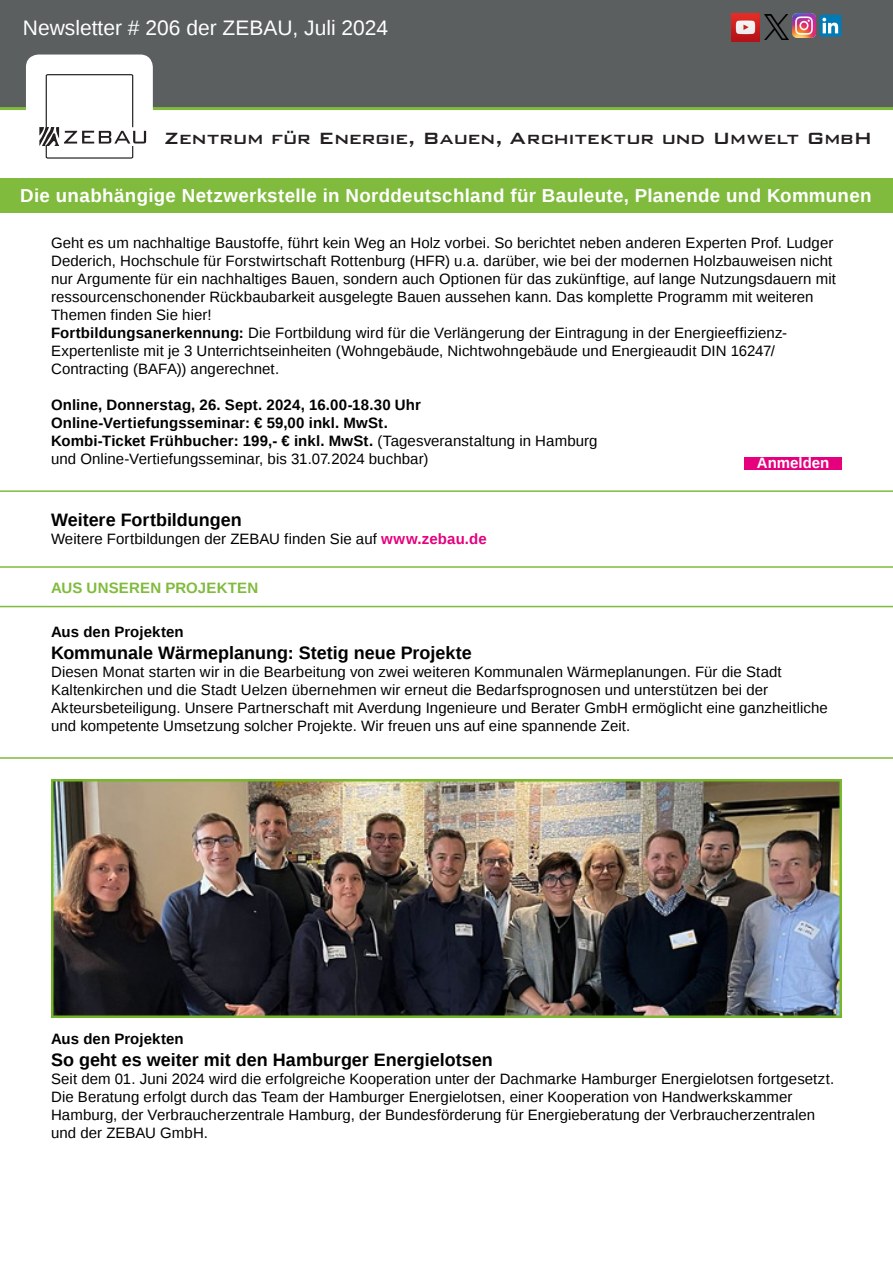
<style>
.page{position:relative;width:893px;height:1263px;background:#fff}
.page>*{position:absolute;margin:0;border:0;box-sizing:border-box;transform-origin:0 0}
.t1{font:500 21.75px "Bank Gothic BT";letter-spacing:-.02em;color:#231f20}
.t2{font:21px "Liberation Sans";color:#fff}
.t3{font:700 18.75px "Liberation Sans";letter-spacing:.015em;color:#fff}
.Überschrift{font:700 18px "Liberation Sans";color:#000}
.Überschrift-2{font:15px/18px "Liberation Sans";letter-spacing:.005em;color:#000}
.Überschrift-3{font:700 15px "Liberation Sans";letter-spacing:.005em;color:#000}
.t4{font:700 15px "Liberation Sans";letter-spacing:.015em;color:#80bb3d}
.t5{font:700 15px "Liberation Sans";color:#fff}
.s1{font-weight:700}
.s2{font-weight:400}
.s3{font-weight:700;color:#e6007e}
</style>
<div class="page">
<div style="left:0;top:0;width:893px;height:108px;background:#5b5f60"></div>
<hr style="left:0;top:107px;width:893px;height:3px;background:#80bb3d">
<div style="left:26px;top:55px;width:127px;height:121px;background:#fff;border-radius:13px"></div>
<svg style="left:39px;top:74px;width:107px;height:85px"></svg>
<div style="left:0;top:178px;width:893px;height:35px;background:#80bb3d"></div>
<img style="left:731px;top:13px;width:29px;height:29px">
<img style="left:764px;top:15px;width:24px;height:24px">
<img style="left:793px;top:14px;width:22px;height:23px">
<div style="left:819px;top:15px;width:22px;height:22px;background:#007bb6;border-radius:2px"></div>
<svg style="left:822px;top:18px;width:16px;height:15px"></svg>
<div style="left:744px;top:457px;width:98px;height:13px;background:#e6007e"></div>
<hr style="left:0;top:490px;width:893px;height:2px;background:#80bb3d">
<hr style="left:0;top:566px;width:893px;height:2px;background:#80bb3d">
<hr style="left:0;top:606px;width:893px;height:1px;background:#80bb3d">
<hr style="left:0;top:757px;width:893px;height:2px;background:#80bb3d">
<img style="left:51px;top:779px;width:791px;height:239px">
<h2 class="t2" style="left:23px;top:16px;width:367px">Newsletter # 206 der ZEBAU, Juli 2024</h2>
<h1 class="t1" style="left:164px;top:126px;width:710px">Zentrum für Energie, Bauen, Architektur und Umwelt GmbH</h1>
<p class="t3" style="left:20px;top:182px;width:853px">Die unabhängige Netzwerkstelle in Norddeutschland für Bauleute, Planende und Kommunen</p>
<p class="Überschrift-2" style="left:51px;top:235px;width:786px">Geht es um nachhaltige Baustoffe, führt kein Weg an Holz vorbei. So berichtet neben anderen Experten Prof. Ludger Dederich, Hochschule für Forstwirtschaft Rottenburg (HFR) u.a. darüber, wie bei der modernen Holzbauweisen nicht nur Argumente für ein nachhaltiges Bauen, sondern auch Optionen für das zukünftige, auf lange Nutzungsdauern mit ressourcenschonender Rückbaubarkeit ausgelegte Bauen aussehen kann. Das komplette Programm mit weiteren Themen finden Sie hier!</p>
<p class="Überschrift-2" style="left:51px;top:325px;width:737px"><span class="s1">Fortbildungsanerkennung:</span> Die Fortbildung wird für die Verlängerung der Eintragung in der Energieeffizienz-<br>Expertenliste mit je 3 Unterrichtseinheiten (Wohngebäude, Nichtwohngebäude und Energieaudit DIN 16247/<br>Contracting (BAFA)) angerechnet.</p>
<p class="Überschrift-3" style="left:51px;top:395px;width:371px">Online, Donnerstag, 26. Sept. 2024, 16.00-18.30 Uhr</p>
<p class="Überschrift-3" style="left:51px;top:413px;width:338px">Online-Vertiefungsseminar: € 59,00 inkl. MwSt.</p>
<p class="Überschrift-3" style="left:51px;top:431px;width:548px">Kombi-Ticket Frühbucher: 199,- € inkl. MwSt. <span class="s2">(Tagesveranstaltung in Hamburg</span></p>
<p class="Überschrift-2" style="left:51px;top:451px;width:379px">und Online-Vertiefungsseminar, bis 31.07.2024 buchbar)</p>
<p class="t5" style="left:757px;top:452px;width:74px">Anmelden</p>
<p class="Überschrift" style="left:51px;top:507px;width:192px">Weitere Fortbildungen</p>
<p class="Überschrift-2" style="left:51px;top:530px;width:437px">Weitere Fortbildungen der ZEBAU finden Sie auf <span class="s3">www.zebau.de</span></p>
<p class="t4" style="left:51px;top:577px;width:209px">AUS UNSEREN PROJEKTEN</p>
<p class="Überschrift-3" style="left:51px;top:622px;width:134px">Aus den Projekten</p>
<p class="Überschrift" style="left:51px;top:640px;width:422px">Kommunale Wärmeplanung: Stetig neue Projekte</p>
<p class="Überschrift-2" style="left:51px;top:663px;width:778px">Diesen Monat starten wir in die Bearbeitung von zwei weiteren Kommunalen Wärmeplanungen. Für die Stadt Kaltenkirchen und die Stadt Uelzen übernehmen wir erneut die Bedarfsprognosen und unterstützen bei der Akteursbeteiligung. Unsere Partnerschaft mit Averdung Ingenieure und Berater GmbH ermöglicht eine ganzheitliche und kompetente Umsetzung solcher Projekte. Wir freuen uns auf eine spannende Zeit.</p>
<p class="Überschrift-3" style="left:51px;top:1029px;width:134px">Aus den Projekten</p>
<p class="Überschrift" style="left:51px;top:1047px;width:443px">So geht es weiter mit den Hamburger Energielotsen</p>
<p class="Überschrift-2" style="left:51px;top:1070px;width:785px">Seit dem 01. Juni 2024 wird die erfolgreiche Kooperation unter der Dachmarke Hamburger Energielotsen fortgesetzt.</p>
<p class="Überschrift-2" style="left:51px;top:1088px;width:766px">Die Beratung erfolgt durch das Team der Hamburger Energielotsen, einer Kooperation von Handwerkskammer<br>Hamburg, der Verbraucherzentrale Hamburg, der Bundesförderung für Energieberatung der Verbraucherzentralen und der ZEBAU GmbH.</p>
</div>
